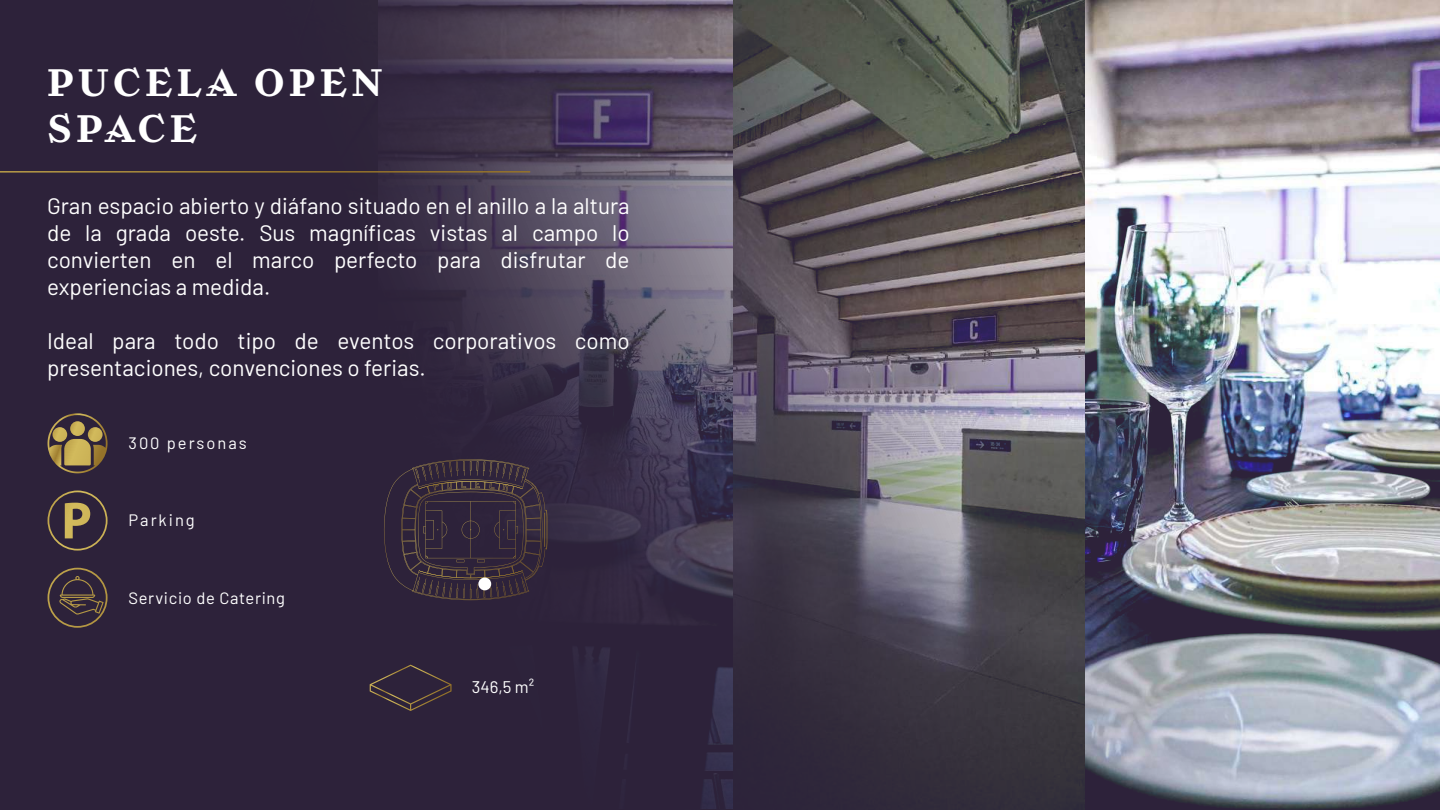
<style>
.page{position:relative;width:1440px;height:810px;background:#fff}
.page>*{position:absolute;margin:0;border:0;box-sizing:border-box;transform-origin:0 0}
.t1{font:38.25px/45.9px "Pucela Condensed";letter-spacing:.12em;color:#fff}
.t2{font:22.5px/27px "Barlow";color:#fff;text-align:justify}
.t3{font:16.8px "Barlow";color:#fff}
.t4{font:16.5px "Barlow";letter-spacing:.12em;color:#fff}
.t5{font:16.5px "Barlow";letter-spacing:.04em;color:#fff}
</style>
<div class="page">
<img style="left:0;top:0;width:1440px;height:810px">
<svg style="left:370px;top:665px;width:82px;height:46px"></svg>
<svg style="left:384px;top:459px;width:164px;height:141px"></svg>
<div style="left:478px;top:578px;width:13px;height:12px;background:#fff;border-radius:50%"></div>
<svg style="left:48px;top:413px;width:60px;height:60px"></svg>
<svg style="left:48px;top:491px;width:60px;height:60px"></svg>
<svg style="left:0;top:171px;width:530px;height:2px"></svg>
<svg style="left:48px;top:568px;width:60px;height:60px"></svg>
<h1 class="t1" style="left:48px;top:60px;width:336px">PUCELA OPEN<br>SPACE</h1>
<p class="t2" style="left:47px;top:190px;width:584px">Gran espacio abierto y diáfano situado en el anillo a la altura de la grada oeste. Sus magníficas vistas al campo lo convierten en el marco perfecto para disfrutar de experiencias a medida.</p>
<p class="t2" style="left:47px;top:325px;width:584px">Ideal para todo tipo de eventos corporativos como presentaciones, convenciones o ferias.</p>
<p class="t4" style="left:129px;top:431px;width:120px">300 personas</p>
<p class="t4" style="left:129px;top:508px;width:68px">Parking</p>
<p class="t5" style="left:129px;top:586px;width:158px">Servicio de Catering</p>
<p class="t3" style="left:472px;top:675px;width:64px">346,5 m²</p>
</div>
